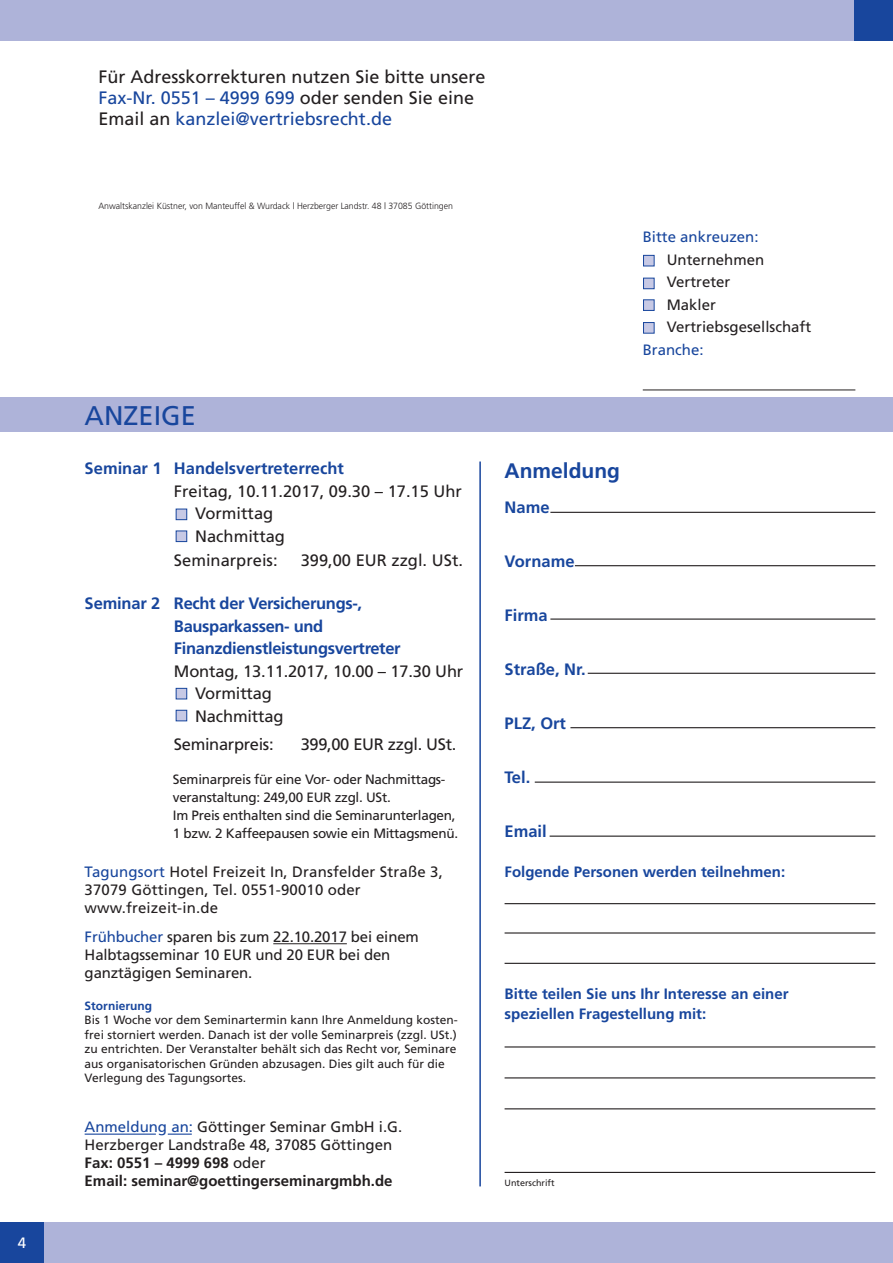
<style>
.page{position:relative;width:893px;height:1263px;background:#fff}
.page>*{position:absolute;margin:0;border:0;box-sizing:border-box;transform-origin:0 0}
.t1{font:27px "Frutiger";color:#18469d}
.t2{font:700 21px "Frutiger";color:#18469d}
.t3{font:18px/21px "Frutiger";color:#231f20}
.t4{font:16.5px/22.5px "Frutiger";letter-spacing:-.01em;color:#231f20}
.t5{font:700 16.5px/22.5px "Frutiger";letter-spacing:-.02em;color:#18469d}
.t6{font:700 16.5px "Frutiger";color:#18469d}
.t7{font:15px/18px "Frutiger";color:#231f20}
.t8{font:700 15px/19.5px "Frutiger";color:#18469d}
.t9{font:15px "Frutiger";color:#18469d}
.t10{font:15px "Frutiger";color:#fff}
.t11{font:13.5px/18px "Frutiger";letter-spacing:-.02em;color:#231f20}
.t12{font:12px/14.4px "Frutiger";color:#231f20}
.t13{font:700 12px "Frutiger";color:#18469d}
.t14{font:300 9px "Frutiger";color:#231f20}
.t15{font:9px "Frutiger";color:#231f20}
.s1{color:#18469d}
.s2{font-weight:700}
</style>
<div class="page">
<div style="left:0;top:1222px;width:893px;height:41px;background:#aeb3d9"></div>
<div style="left:0;top:1222px;width:44px;height:41px;background:#18469d"></div>
<div style="left:0;top:397px;width:893px;height:34px;background:#aeb3d9"></div>
<div style="left:0;top:0;width:893px;height:40px;background:#aeb3d9"></div>
<div style="left:855px;top:0;width:38px;height:40px;background:#18469d"></div>
<div style="left:643px;top:255px;width:11px;height:11px;background:#c7c9e5"></div>
<div style="left:643px;top:255px;width:12px;height:11px;border:1px solid #18469d"></div>
<div style="left:643px;top:300px;width:11px;height:10px;background:#c7c9e5"></div>
<div style="left:643px;top:299px;width:12px;height:12px;border:1px solid #18469d"></div>
<div style="left:643px;top:278px;width:11px;height:11px;background:#c7c9e5"></div>
<div style="left:643px;top:278px;width:12px;height:11px;border:1px solid #18469d"></div>
<div style="left:643px;top:323px;width:11px;height:10px;background:#c7c9e5"></div>
<div style="left:643px;top:322px;width:12px;height:12px;border:1px solid #18469d"></div>
<hr style="left:643px;top:389px;width:212px;height:1px;background:#231f20">
<hr style="left:273px;top:943px;width:74px;height:1px;background:#231f20">
<hr style="left:505px;top:1046px;width:370px;height:1px;background:#231f20">
<hr style="left:505px;top:1077px;width:370px;height:1px;background:#231f20">
<hr style="left:505px;top:1108px;width:370px;height:1px;background:#231f20">
<hr style="left:505px;top:903px;width:370px;height:1px;background:#231f20">
<hr style="left:505px;top:932px;width:370px;height:1px;background:#231f20">
<hr style="left:505px;top:963px;width:370px;height:1px;background:#231f20">
<hr style="left:505px;top:1172px;width:370px;height:1px;background:#231f20">
<hr style="left:479px;top:461px;width:2px;height:725px;background:#18469d">
<div style="left:176px;top:509px;width:11px;height:11px;background:#c7c9e5"></div>
<div style="left:176px;top:509px;width:11px;height:11px;border:1px solid #18469d"></div>
<div style="left:176px;top:531px;width:11px;height:11px;background:#c7c9e5"></div>
<div style="left:176px;top:530px;width:11px;height:12px;border:1px solid #18469d"></div>
<div style="left:176px;top:688px;width:11px;height:11px;background:#c7c9e5"></div>
<div style="left:176px;top:688px;width:11px;height:11px;border:1px solid #18469d"></div>
<div style="left:176px;top:710px;width:11px;height:11px;background:#c7c9e5"></div>
<div style="left:176px;top:710px;width:11px;height:11px;border:1px solid #18469d"></div>
<hr style="left:550px;top:512px;width:325px;height:1px;background:#231f20">
<hr style="left:575px;top:565px;width:300px;height:1px;background:#231f20">
<hr style="left:550px;top:618px;width:325px;height:2px;background:#231f20">
<hr style="left:588px;top:673px;width:287px;height:1px;background:#231f20">
<hr style="left:570px;top:727px;width:305px;height:1px;background:#231f20">
<hr style="left:535px;top:781px;width:340px;height:2px;background:#231f20">
<hr style="left:550px;top:835px;width:325px;height:2px;background:#231f20">
<hr style="left:85px;top:1133px;width:71px;height:2px;background:#18469d">
<hr style="left:168px;top:1133px;width:24px;height:2px;background:#18469d">
<p class="t10" style="left:18px;top:1234px;width:10px">4</p>
<p class="t3" style="left:98px;top:66px;width:389px">Für Adresskorrekturen nutzen Sie bitte unsere<br><span class="s1">Fax-Nr. 0551 – 4999 699</span> oder senden Sie eine<br>Email an <span class="s1">kanzlei@vertriebsrecht.de</span></p>
<p class="t14" style="left:98px;top:201px;width:356px">Anwaltskanzlei Küstner, von Manteuffel &amp; Wurdack | Herzberger Landstr. 48 | 37085 Göttingen</p>
<h1 class="t1" style="left:85px;top:399px;width:113px">ANZEIGE</h1>
<p class="t6" style="left:85px;top:459px;width:261px">Seminar 1 Handelsvertreterrecht</p>
<p class="t4" style="left:195px;top:480px;width:268px;text-indent:-21px">Freitag, 10.11.2017, 09.30 – 17.15 Uhr<br>Vormittag<br>Nachmittag</p>
<p class="t4" style="left:174px;top:549px;width:105px">Seminarpreis:</p>
<p class="t4" style="left:301px;top:549px;width:164px">399,00 EUR zzgl. USt.</p>
<p class="t5" style="left:174px;top:592px;width:228px;text-indent:-89px">Seminar 2 Recht der Versicherungs-,<br>Bausparkassen- und<br>Finanzdienstleistungsvertreter</p>
<p class="t4" style="left:195px;top:660px;width:270px;text-indent:-21px">Montag, 13.11.2017, 10.00 – 17.30 Uhr<br>Vormittag<br>Nachmittag</p>
<p class="t4" style="left:174px;top:733px;width:101px">Seminarpreis:</p>
<p class="t4" style="left:301px;top:733px;width:157px">399,00 EUR zzgl. USt.</p>
<p class="t11" style="left:173px;top:770px;width:287px">Seminarpreis für eine Vor- oder Nachmittags&shy;veranstaltung: 249,00 EUR zzgl. USt.<br>Im Preis enthalten sind die Seminarunterlagen, 1 bzw. 2 Kaffeepausen sowie ein Mittagsmenü.</p>
<p class="t7" style="left:85px;top:863px;width:360px"><span class="s1">Tagungsort</span> Hotel Freizeit In, Dransfelder Straße 3,<br>37079 Göttingen, Tel. 0551-90010 oder www.freizeit-in.de</p>
<p class="t7" style="left:85px;top:928px;width:336px"><span class="s1">Frühbucher</span> sparen bis zum 22.10.2017 bei einem<br>Halbtagsseminar 10 EUR und 20 EUR bei den ganztägigen Seminaren.</p>
<p class="t13" style="left:85px;top:999px;width:69px">Stornierung</p>
<p class="t12" style="left:85px;top:1013px;width:375px">Bis 1 Woche vor dem Seminartermin kann Ihre Anmeldung kosten&shy;frei storniert werden. Danach ist der volle Seminarpreis (zzgl. USt.) zu entrichten. Der Veranstalter behält sich das Recht vor, Seminare aus organisatorischen Gründen abzusagen. Dies gilt auch für die Verlegung des Tagungsortes.</p>
<p class="t7" style="left:85px;top:1117px;width:319px"><span class="s1">Anmeldung an:</span> Göttinger Seminar GmbH i.G.<br>Herzberger Landstraße 48, 37085 Göttingen <span class="s2">Fax: 0551 – 4999 698</span> oder<br><span class="s2">Email: seminar@goettingerseminargmbh.de</span></p>
<p class="t9" style="left:643px;top:228px;width:117px">Bitte ankreuzen:</p>
<p class="t7" style="left:667px;top:248px;width:146px;line-height:22.5px">Unternehmen<br>Vertreter<br>Makler<br>Vertriebsgesellschaft</p>
<p class="t9" style="left:643px;top:341px;width:62px">Branche:</p>
<h2 class="t2" style="left:505px;top:458px;width:117px">Anmeldung</h2>
<p class="t5" style="left:505px;top:495px;width:46px">Name</p>
<p class="t6" style="left:505px;top:551px;width:71px">Vorname</p>
<p class="t5" style="left:505px;top:603px;width:45px">Firma</p>
<p class="t6" style="left:505px;top:659px;width:83px">Straße, Nr.</p>
<p class="t5" style="left:505px;top:711px;width:63px">PLZ, Ort</p>
<p class="t5" style="left:505px;top:765px;width:27px">Tel.</p>
<p class="t5" style="left:505px;top:819px;width:44px">Email</p>
<p class="t8" style="left:505px;top:862px;width:282px">Folgende Personen werden teilnehmen:</p>
<p class="t8" style="left:505px;top:984px;width:285px">Bitte teilen Sie uns Ihr Interesse an einer speziellen Fragestellung mit:</p>
<p class="t15" style="left:505px;top:1178px;width:52px">Unterschrift</p>
</div>
